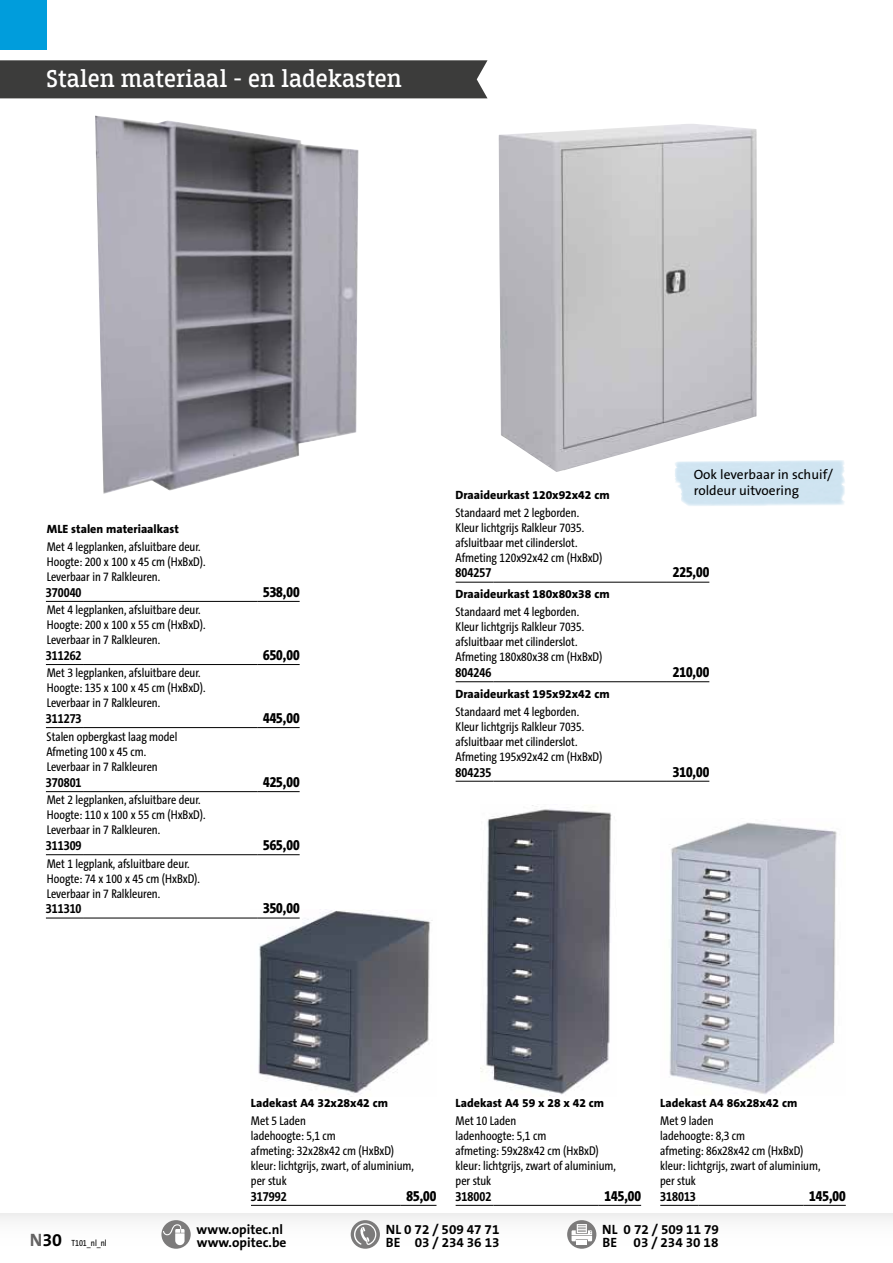
<style>
.page{position:relative;width:893px;height:1263px;background:#fff}
.page>*{position:absolute;margin:0;border:0;box-sizing:border-box;transform-origin:0 0}
.t1{font:25.5px "Breakers Slab";color:#fff}
.t2{font:800 15px "The Sans Cd LF8";color:#000}
.t3{font:700 13.5px "The Sans B W7";color:#000}
.t4{font:700 13.5px "The Sans Cd LF7";color:#000}
.t5{font:13.5px/16.2px "The Sans B W5 Plain";color:#000}
.t6{font:12.75px/15px "The Sans Cd LF5 Plain";color:#000}
.t7{font:800 12px "The Sans B W8";color:#000}
.t8{font:9px "The Sans Cd LF5 Plain";color:#000}
.s1{font-family:"The Sans B W7";font-weight:700;font-size:18px;color:#646363}
.s2{font-family:"The Sans B W7";font-weight:700;font-size:18px}
</style>
<div class="page">
<div style="left:0;top:1213px;width:893px;height:50px;background:linear-gradient(to right,#fbfbfb,#fbfbfb)"></div>
<img style="left:95px;top:115px;width:263px;height:379px">
<img style="left:251px;top:909px;width:182px;height:186px">
<img style="left:669px;top:822px;width:168px;height:272px">
<img style="left:480px;top:805px;width:132px;height:291px">
<img style="left:499px;top:124px;width:258px;height:348px">
<div style="left:0;top:0;width:47px;height:50px;background:#009ddc"></div>
<div style="left:0;top:60px;width:487px;height:38px;background:#3c3c3b"></div>
<img style="left:674px;top:460px;width:171px;height:46px">
<svg style="left:161px;top:1220px;width:30px;height:29px"></svg>
<svg style="left:163px;top:1224px;width:22px;height:21px"></svg>
<svg style="left:351px;top:1220px;width:29px;height:29px"></svg>
<svg style="left:354px;top:1223px;width:22px;height:22px"></svg>
<svg style="left:567px;top:1220px;width:29px;height:29px"></svg>
<hr style="left:577px;top:1240px;width:10px;height:4px;background:#fff">
<svg style="left:571px;top:1224px;width:21px;height:17px"></svg>
<hr style="left:46px;top:601px;width:38px;height:1px;background:#000">
<hr style="left:84px;top:601px;width:173px;height:1px;background:#000">
<hr style="left:257px;top:601px;width:43px;height:1px;background:#000">
<hr style="left:46px;top:664px;width:38px;height:1px;background:#000">
<hr style="left:84px;top:664px;width:173px;height:1px;background:#000">
<hr style="left:257px;top:664px;width:43px;height:1px;background:#000">
<hr style="left:46px;top:727px;width:38px;height:1px;background:#000">
<hr style="left:84px;top:727px;width:173px;height:1px;background:#000">
<hr style="left:257px;top:727px;width:43px;height:1px;background:#000">
<hr style="left:46px;top:791px;width:38px;height:1px;background:#000">
<hr style="left:84px;top:791px;width:173px;height:1px;background:#000">
<hr style="left:257px;top:791px;width:43px;height:1px;background:#000">
<hr style="left:46px;top:854px;width:38px;height:1px;background:#000">
<hr style="left:84px;top:854px;width:173px;height:1px;background:#000">
<hr style="left:257px;top:854px;width:43px;height:1px;background:#000">
<hr style="left:46px;top:918px;width:38px;height:1px;background:#000">
<hr style="left:84px;top:918px;width:173px;height:1px;background:#000">
<hr style="left:257px;top:918px;width:43px;height:1px;background:#000">
<hr style="left:251px;top:1205px;width:38px;height:1px;background:#000">
<hr style="left:289px;top:1205px;width:112px;height:1px;background:#000">
<hr style="left:401px;top:1205px;width:35px;height:1px;background:#000">
<hr style="left:660px;top:1205px;width:38px;height:1px;background:#000">
<hr style="left:698px;top:1205px;width:105px;height:1px;background:#000">
<hr style="left:803px;top:1205px;width:43px;height:1px;background:#000">
<hr style="left:456px;top:1205px;width:38px;height:1px;background:#000">
<hr style="left:494px;top:1205px;width:105px;height:1px;background:#000">
<hr style="left:599px;top:1205px;width:42px;height:1px;background:#000">
<hr style="left:456px;top:681px;width:38px;height:1px;background:#000">
<hr style="left:494px;top:681px;width:173px;height:1px;background:#000">
<hr style="left:667px;top:681px;width:42px;height:1px;background:#000">
<hr style="left:456px;top:582px;width:38px;height:1px;background:#000">
<hr style="left:494px;top:582px;width:173px;height:1px;background:#000">
<hr style="left:667px;top:582px;width:42px;height:1px;background:#000">
<hr style="left:456px;top:781px;width:38px;height:1px;background:#000">
<hr style="left:494px;top:781px;width:173px;height:1px;background:#000">
<hr style="left:667px;top:781px;width:42px;height:1px;background:#000">
<p class="t1" style="left:46px;top:64px;width:357px">Stalen materiaal - en ladekasten</p>
<p class="t7" style="left:47px;top:521px;width:134px">MLE stalen materiaalkast</p>
<p class="t6" style="left:47px;top:539px;width:160px">Met 4 legplanken, afsluitbare deur.<br>Hoogte: 200 x 100 x 45 cm (HxBxD).<br>Leverbaar in 7 Ralkleuren.</p>
<p class="t6" style="left:47px;top:602px;width:160px">Met 4 legplanken, afsluitbare deur.<br>Hoogte: 200 x 100 x 55 cm (HxBxD).<br>Leverbaar in 7 Ralkleuren.</p>
<p class="t6" style="left:47px;top:665px;width:160px">Met 3 legplanken, afsluitbare deur.<br>Hoogte: 135 x 100 x 45 cm (HxBxD).<br>Leverbaar in 7 Ralkleuren.</p>
<p class="t6" style="left:46px;top:729px;width:133px">Stalen opbergkast laag model<br>Afmeting 100 x 45 cm.<br>Leverbaar in 7 Ralkleuren</p>
<p class="t6" style="left:47px;top:792px;width:160px">Met 2 legplanken, afsluitbare deur.<br>Hoogte: 110 x 100 x 55 cm (HxBxD).<br>Leverbaar in 7 Ralkleuren.</p>
<p class="t6" style="left:47px;top:855px;width:155px">Met 1 legplank, afsluitbare deur.<br>Hoogte: 74 x 100 x 45 cm (HxBxD).<br>Leverbaar in 7 Ralkleuren.</p>
<p class="t4" style="left:46px;top:583px;width:37px">370040</p>
<p class="t2" style="left:263px;top:582px;width:38px">538,00</p>
<p class="t4" style="left:46px;top:647px;width:37px">311262</p>
<p class="t2" style="left:263px;top:645px;width:38px">650,00</p>
<p class="t4" style="left:46px;top:710px;width:37px">311273</p>
<p class="t2" style="left:263px;top:708px;width:38px">445,00</p>
<p class="t4" style="left:46px;top:774px;width:37px">370801</p>
<p class="t2" style="left:263px;top:772px;width:38px">425,00</p>
<p class="t4" style="left:46px;top:837px;width:37px">311309</p>
<p class="t2" style="left:263px;top:835px;width:38px">565,00</p>
<p class="t4" style="left:46px;top:900px;width:37px">311310</p>
<p class="t2" style="left:263px;top:899px;width:38px">350,00</p>
<p class="t7" style="left:456px;top:487px;width:156px">Draaideurkast 120x92x42 cm</p>
<p class="t6" style="left:456px;top:505px;width:148px">Standaard met 2 legborden.<br>Kleur lichtgrijs Ralkleur 7035. afsluitbaar met cilinderslot.<br>Afmeting 120x92x42 cm (HxBxD)</p>
<p class="t5" style="left:694px;top:466px;width:141px">Ook leverbaar in schuif/ roldeur uitvoering</p>
<p class="t4" style="left:456px;top:564px;width:37px">804257</p>
<p class="t2" style="left:673px;top:563px;width:38px">225,00</p>
<p class="t7" style="left:456px;top:587px;width:156px">Draaideurkast 180x80x38 cm</p>
<p class="t6" style="left:456px;top:604px;width:148px">Standaard met 4 legborden.<br>Kleur lichtgrijs Ralkleur 7035. afsluitbaar met cilinderslot.<br>Afmeting 180x80x38 cm (HxBxD)</p>
<p class="t4" style="left:456px;top:664px;width:37px">804246</p>
<p class="t2" style="left:673px;top:662px;width:38px">210,00</p>
<p class="t7" style="left:456px;top:686px;width:156px">Draaideurkast 195x92x42 cm</p>
<p class="t6" style="left:456px;top:704px;width:148px">Standaard met 4 legborden.<br>Kleur lichtgrijs Ralkleur 7035. afsluitbaar met cilinderslot.<br>Afmeting 195x92x42 cm (HxBxD)</p>
<p class="t4" style="left:456px;top:763px;width:37px">804235</p>
<p class="t2" style="left:673px;top:762px;width:38px">310,00</p>
<p class="t7" style="left:251px;top:1095px;width:139px">Ladekast A4 32x28x42 cm</p>
<p class="t6" style="left:251px;top:1113px;width:164px">Met 5 Laden<br>ladehoogte: 5,1 cm<br>afmeting: 32x28x42 cm (HxBxD) kleur: lichtgrijs, zwart, of aluminium, per stuk</p>
<p class="t7" style="left:456px;top:1095px;width:150px">Ladekast A4 59 x 28 x 42 cm</p>
<p class="t6" style="left:456px;top:1113px;width:162px">Met 10 Laden<br>ladenhoogte: 5,1 cm<br>afmeting: 59x28x42 cm (HxBxD) kleur: lichtgrijs, zwart of aluminium, per stuk</p>
<p class="t7" style="left:660px;top:1095px;width:139px">Ladekast A4 86x28x42 cm</p>
<p class="t6" style="left:660px;top:1113px;width:162px">Met 9 laden<br>ladehoogte: 8,3 cm<br>afmeting: 86x28x42 cm (HxBxD) kleur: lichtgrijs, zwart of aluminium, per stuk</p>
<p class="t8" style="left:30px;top:1237px;width:79px"><span class="s1">N</span><span class="s2">30</span> T101_nl_nl</p>
<p class="t4" style="left:251px;top:1187px;width:37px">317992</p>
<p class="t2" style="left:407px;top:1186px;width:31px">85,00</p>
<p class="t4" style="left:456px;top:1187px;width:37px">318002</p>
<p class="t2" style="left:605px;top:1186px;width:38px">145,00</p>
<p class="t4" style="left:660px;top:1187px;width:37px">318013</p>
<p class="t2" style="left:809px;top:1186px;width:38px">145,00</p>
<p class="t3" style="left:197px;top:1221px;width:88px">www.opitec.nl</p>
<p class="t3" style="left:386px;top:1221px;width:115px">NL 0 72 / 509 47 71</p>
<p class="t3" style="left:602px;top:1221px;width:118px">NL 0 72 / 509 11 79</p>
<p class="t3" style="left:197px;top:1234px;width:91px">www.opitec.be</p>
<p class="t3" style="left:386px;top:1234px;width:115px">BE 03 / 234 36 13</p>
<p class="t3" style="left:602px;top:1234px;width:117px">BE 03 / 234 30 18</p>
</div>
